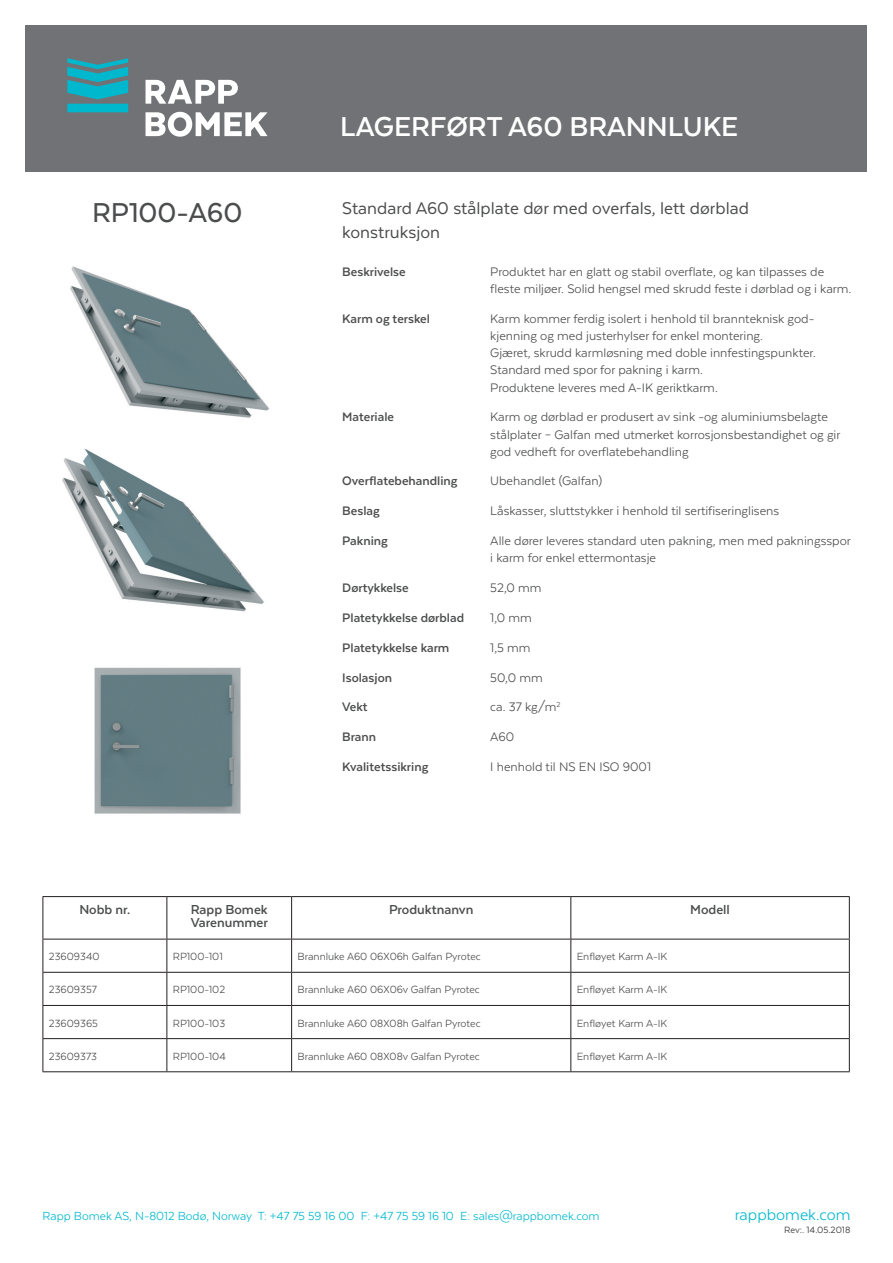
<style>
.page{position:relative;width:893px;height:1263px;background:#fff}
.page>*{position:absolute;margin:0;border:0;box-sizing:border-box;transform-origin:0 0}
.t1{font:700 31.5px "Texta";color:#fff}
.t2{font:500 31.5px "Texta";color:#4b4c4d}
.t3{font:19.5px/23.4px "Texta";color:#4b4c4d}
.t4{font:18px "Texta";color:#00b8ce}
.t5{font:700 15px/13.5px "Texta";color:#4b4c4d}
.t6{font:14.25px/17.1px "Texta";color:#4b4c4d}
.t7{font:700 14.25px "Texta";color:#4b4c4d}
.t8{font:13.5px "Texta";color:#00b8ce}
.t9{font:12px "Texta";color:#4b4c4d}
.t10{font:10.5px "Texta";color:#4b4c4d}
</style>
<div class="page">
<div style="left:26px;top:26px;width:841px;height:146px;background:#717275"></div>
<svg style="left:146px;top:80px;width:92px;height:24px"></svg>
<svg style="left:146px;top:112px;width:121px;height:25px"></svg>
<svg style="left:67px;top:58px;width:61px;height:54px"></svg>
<hr style="left:43px;top:896px;width:124px;height:1px;background:#231f20">
<hr style="left:43px;top:897px;width:1px;height:42px;background:#231f20">
<hr style="left:167px;top:896px;width:125px;height:1px;background:#231f20">
<hr style="left:166px;top:897px;width:1px;height:42px;background:#231f20">
<hr style="left:292px;top:896px;width:279px;height:1px;background:#231f20">
<hr style="left:291px;top:897px;width:1px;height:42px;background:#231f20">
<hr style="left:571px;top:896px;width:279px;height:1px;background:#231f20">
<hr style="left:570px;top:897px;width:1px;height:42px;background:#231f20">
<hr style="left:849px;top:897px;width:1px;height:42px;background:#231f20">
<hr style="left:43px;top:939px;width:124px;height:1px;background:#231f20">
<hr style="left:43px;top:939px;width:1px;height:33px;background:#231f20">
<hr style="left:167px;top:939px;width:125px;height:1px;background:#231f20">
<hr style="left:166px;top:939px;width:1px;height:33px;background:#231f20">
<hr style="left:292px;top:939px;width:279px;height:1px;background:#231f20">
<hr style="left:291px;top:939px;width:1px;height:33px;background:#231f20">
<hr style="left:571px;top:939px;width:279px;height:1px;background:#231f20">
<hr style="left:570px;top:939px;width:1px;height:33px;background:#231f20">
<hr style="left:849px;top:939px;width:1px;height:33px;background:#231f20">
<hr style="left:43px;top:972px;width:124px;height:1px;background:#231f20">
<hr style="left:43px;top:973px;width:1px;height:32px;background:#231f20">
<hr style="left:167px;top:972px;width:125px;height:1px;background:#231f20">
<hr style="left:166px;top:973px;width:1px;height:32px;background:#231f20">
<hr style="left:292px;top:972px;width:279px;height:1px;background:#231f20">
<hr style="left:291px;top:973px;width:1px;height:32px;background:#231f20">
<hr style="left:571px;top:972px;width:279px;height:1px;background:#231f20">
<hr style="left:570px;top:973px;width:1px;height:32px;background:#231f20">
<hr style="left:849px;top:973px;width:1px;height:32px;background:#231f20">
<hr style="left:43px;top:1005px;width:124px;height:1px;background:#231f20">
<hr style="left:43px;top:1006px;width:1px;height:32px;background:#231f20">
<hr style="left:167px;top:1005px;width:125px;height:1px;background:#231f20">
<hr style="left:166px;top:1006px;width:1px;height:32px;background:#231f20">
<hr style="left:292px;top:1005px;width:279px;height:1px;background:#231f20">
<hr style="left:291px;top:1006px;width:1px;height:32px;background:#231f20">
<hr style="left:571px;top:1005px;width:279px;height:1px;background:#231f20">
<hr style="left:570px;top:1006px;width:1px;height:32px;background:#231f20">
<hr style="left:849px;top:1006px;width:1px;height:32px;background:#231f20">
<hr style="left:43px;top:1038px;width:124px;height:1px;background:#231f20">
<hr style="left:43px;top:1039px;width:1px;height:32px;background:#231f20">
<hr style="left:167px;top:1038px;width:125px;height:1px;background:#231f20">
<hr style="left:166px;top:1039px;width:1px;height:32px;background:#231f20">
<hr style="left:292px;top:1038px;width:279px;height:1px;background:#231f20">
<hr style="left:291px;top:1039px;width:1px;height:32px;background:#231f20">
<hr style="left:571px;top:1038px;width:279px;height:1px;background:#231f20">
<hr style="left:570px;top:1039px;width:1px;height:32px;background:#231f20">
<hr style="left:849px;top:1039px;width:1px;height:32px;background:#231f20">
<hr style="left:43px;top:1071px;width:124px;height:1px;background:#231f20">
<hr style="left:167px;top:1071px;width:125px;height:1px;background:#231f20">
<hr style="left:292px;top:1071px;width:279px;height:1px;background:#231f20">
<hr style="left:571px;top:1071px;width:279px;height:1px;background:#231f20">
<img style="left:94px;top:667px;width:147px;height:147px">
<img style="left:70px;top:266px;width:199px;height:152px">
<img style="left:62px;top:448px;width:202px;height:164px">
<h1 class="t2" style="left:92px;top:197px;width:152px">RP100-A60</h1>
<h1 class="t1" style="left:340px;top:110px;width:399px">LAGERFØRT A60 BRANNLUKE</h1>
<h2 class="t3" style="left:342px;top:197px;width:408px">Standard A60 stålplate dør med overfals, lett dørblad konstruksjon</h2>
<p class="t7" style="left:342px;top:265px;width:65px">Beskrivelse</p>
<p class="t6" style="left:490px;top:263px;width:363px">Produktet har en glatt og stabil overflate, og kan tilpasses de fleste miljøer. Solid hengsel med skrudd feste i dørblad og i karm.</p>
<p class="t7" style="left:342px;top:312px;width:89px">Karm og terskel</p>
<p class="t6" style="left:490px;top:310px;width:327px">Karm kommer ferdig isolert i henhold til brannteknisk god&shy;kjenning og med justerhylser for enkel montering.<br>Gjæret, skrudd karmløsning med doble innfestingspunkter.<br>Standard med spor for pakning i karm.<br>Produktene leveres med A-IK geriktkarm.</p>
<p class="t7" style="left:342px;top:410px;width:53px">Materiale</p>
<p class="t6" style="left:490px;top:408px;width:352px">Karm og dørblad er produsert av sink -og aluminiumsbelagte stålplater – Galfan med utmerket korrosjonsbestandighet og gir god vedheft for overflatebehandling</p>
<p class="t7" style="left:342px;top:474px;width:117px">Overflatebehandling</p>
<p class="t6" style="left:490px;top:472px;width:113px">Ubehandlet (Galfan)</p>
<p class="t7" style="left:342px;top:504px;width:39px">Beslag</p>
<p class="t6" style="left:490px;top:502px;width:290px">Låskasser, sluttstykker i henhold til sertifiseringlisens</p>
<p class="t7" style="left:342px;top:533px;width:47px">Pakning</p>
<p class="t6" style="left:490px;top:532px;width:362px">Alle dører leveres standard uten pakning, men med pakningsspor i karm for enkel ettermontasje</p>
<p class="t7" style="left:342px;top:580px;width:68px">Dørtykkelse</p>
<p class="t6" style="left:490px;top:579px;width:53px">52,0 mm</p>
<p class="t7" style="left:342px;top:610px;width:123px">Platetykkelse dørblad</p>
<p class="t6" style="left:490px;top:609px;width:43px">1,0 mm</p>
<p class="t7" style="left:342px;top:640px;width:109px">Platetykkelse karm</p>
<p class="t6" style="left:490px;top:639px;width:42px">1,5 mm</p>
<p class="t7" style="left:342px;top:670px;width:51px">Isolasjon</p>
<p class="t6" style="left:490px;top:668px;width:54px">50,0 mm</p>
<p class="t7" style="left:342px;top:700px;width:27px">Vekt</p>
<p class="t6" style="left:490px;top:698px;width:72px">ca. 37 kg/m<sup>2</sup></p>
<p class="t7" style="left:342px;top:729px;width:35px">Brann</p>
<p class="t6" style="left:490px;top:728px;width:25px">A60</p>
<p class="t7" style="left:342px;top:759px;width:88px">Kvalitetssikring</p>
<p class="t6" style="left:490px;top:758px;width:162px">I henhold til NS EN ISO 9001</p>
<p class="t5" style="left:79px;top:902px;width:52px">Nobb nr.</p>
<p class="t5" style="left:191px;top:902px;width:79px">Rapp Bomek<br>Varenummer</p>
<p class="t5" style="left:389px;top:902px;width:86px">Produktnanvn</p>
<p class="t5" style="left:690px;top:902px;width:41px">Modell</p>
<p class="t9" style="left:49px;top:950px;width:52px">23609340</p>
<p class="t9" style="left:173px;top:950px;width:51px">RP100-101</p>
<p class="t9" style="left:298px;top:950px;width:185px">Brannluke A60 06X06h Galfan Pyrotec</p>
<p class="t9" style="left:577px;top:950px;width:92px">Enfløyet Karm A-IK</p>
<p class="t9" style="left:49px;top:984px;width:50px">23609357</p>
<p class="t9" style="left:173px;top:984px;width:54px">RP100-102</p>
<p class="t9" style="left:298px;top:984px;width:184px">Brannluke A60 06X06v Galfan Pyrotec</p>
<p class="t9" style="left:577px;top:984px;width:92px">Enfløyet Karm A-IK</p>
<p class="t9" style="left:49px;top:1017px;width:51px">23609365</p>
<p class="t9" style="left:173px;top:1017px;width:54px">RP100-103</p>
<p class="t9" style="left:298px;top:1017px;width:185px">Brannluke A60 08X08h Galfan Pyrotec</p>
<p class="t9" style="left:577px;top:1017px;width:92px">Enfløyet Karm A-IK</p>
<p class="t9" style="left:49px;top:1050px;width:50px">23609373</p>
<p class="t9" style="left:173px;top:1050px;width:54px">RP100-104</p>
<p class="t9" style="left:298px;top:1050px;width:184px">Brannluke A60 08X08v Galfan Pyrotec</p>
<p class="t9" style="left:577px;top:1050px;width:92px">Enfløyet Karm A-IK</p>
<p class="t8" style="left:43px;top:1209px;width:559px">Rapp Bomek AS, N-8012 Bodø, Norway T: +47 75 59 16 00 F: +47 75 59 16 10 E: sales@rappbomek.com</p>
<p class="t4" style="left:735px;top:1206px;width:117px">rappbomek.com</p>
<p class="t10" style="left:784px;top:1224px;width:68px">Rev:. 14.05.2018</p>
</div>
